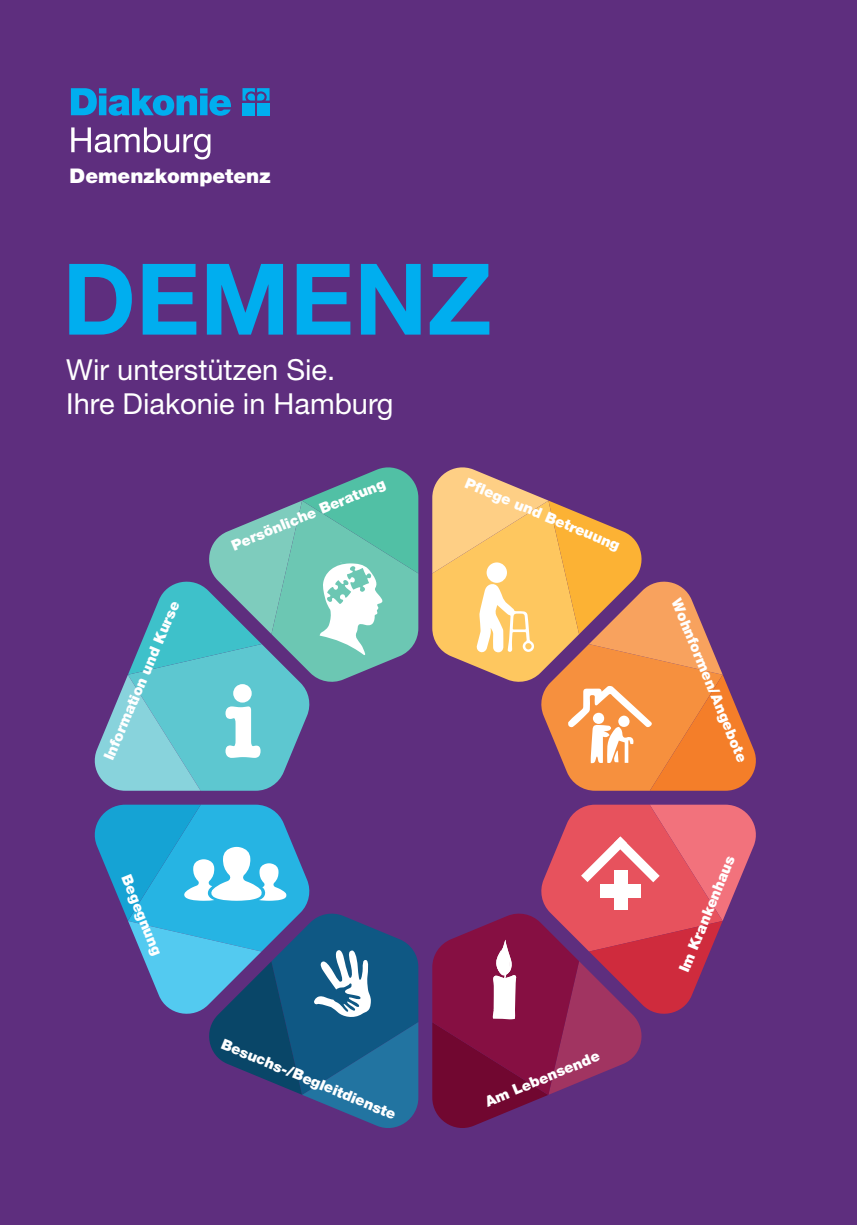
<style>
.page{position:relative;width:857px;height:1225px;background:#fff}
.page>*{position:absolute;margin:0;border:0;box-sizing:border-box;transform-origin:0 0}
.t1{font:700 101.4px "American Typewriter";color:#fff}
.t2{font:700 99px "Helvetica Neue LT Pro";color:#00aeef}
.t3{font:29px/34px "Helvetica Neue LT Pro";color:#fff}
.t4{font:900 20.2px "Helvetica Neue LT Pro";color:#fff}
.t5{font:900 14.6px "Helvetica Neue LT Pro";color:#fff}
</style>
<div class="page">
<div style="left:0;top:0;width:856px;height:1225px;background:#5e2e7e"></div>
<svg style="left:94px;top:467px;width:324px;height:323px"></svg>
<svg style="left:94px;top:804px;width:324px;height:324px"></svg>
<svg style="left:432px;top:804px;width:324px;height:324px"></svg>
<svg style="left:432px;top:467px;width:324px;height:323px"></svg>
<svg style="left:71px;top:88px;width:160px;height:28px"></svg>
<svg style="left:242px;top:88px;width:27px;height:13px"></svg>
<div style="left:242px;top:103px;width:13px;height:12px;background:#00aeef"></div>
<div style="left:257px;top:103px;width:12px;height:12px;background:#00aeef"></div>
<svg style="left:71px;top:127px;width:139px;height:32px"></svg>
<h3 class="t4" style="left:70px;top:164px;width:202px">Demenzkompetenz</h3>
<h2 class="t2" style="left:62px;top:237px;width:430px">DEMENZ</h2>
<h3 class="t3" style="left:66px;top:352px;width:328px">Wir unterstützen Sie.<br>Ihre Diakonie in Hamburg</h3>
<p class="t5" style="left:100px;top:756px;width:173px;rotate:-67deg">Information und Kurse</p>
<p class="t5" style="left:229px;top:538px;width:166px;rotate:-23deg">Persönliche Beratung</p>
<h1 class="t1" style="left:224px;top:636px;width:38px">i</h1>
<p class="t5" style="left:134px;top:872px;width:87px;rotate:68deg">Begegnung</p>
<p class="t5" style="left:226px;top:1034px;width:189px;rotate:23deg">Besuchs-/Begleitdienste</p>
<p class="t5" style="left:469px;top:474px;width:168px;rotate:23deg">Pfl ege und Betreuung</p>
<p class="t5" style="left:482px;top:1094px;width:124px;rotate:-23deg">Am Lebensende</p>
<p class="t5" style="left:683px;top:596px;width:176px;rotate:67deg">Wohnformen/Angebote</p>
<p class="t5" style="left:675px;top:968px;width:126px;rotate:-68deg">Im Krankenhaus</p>
</div>
